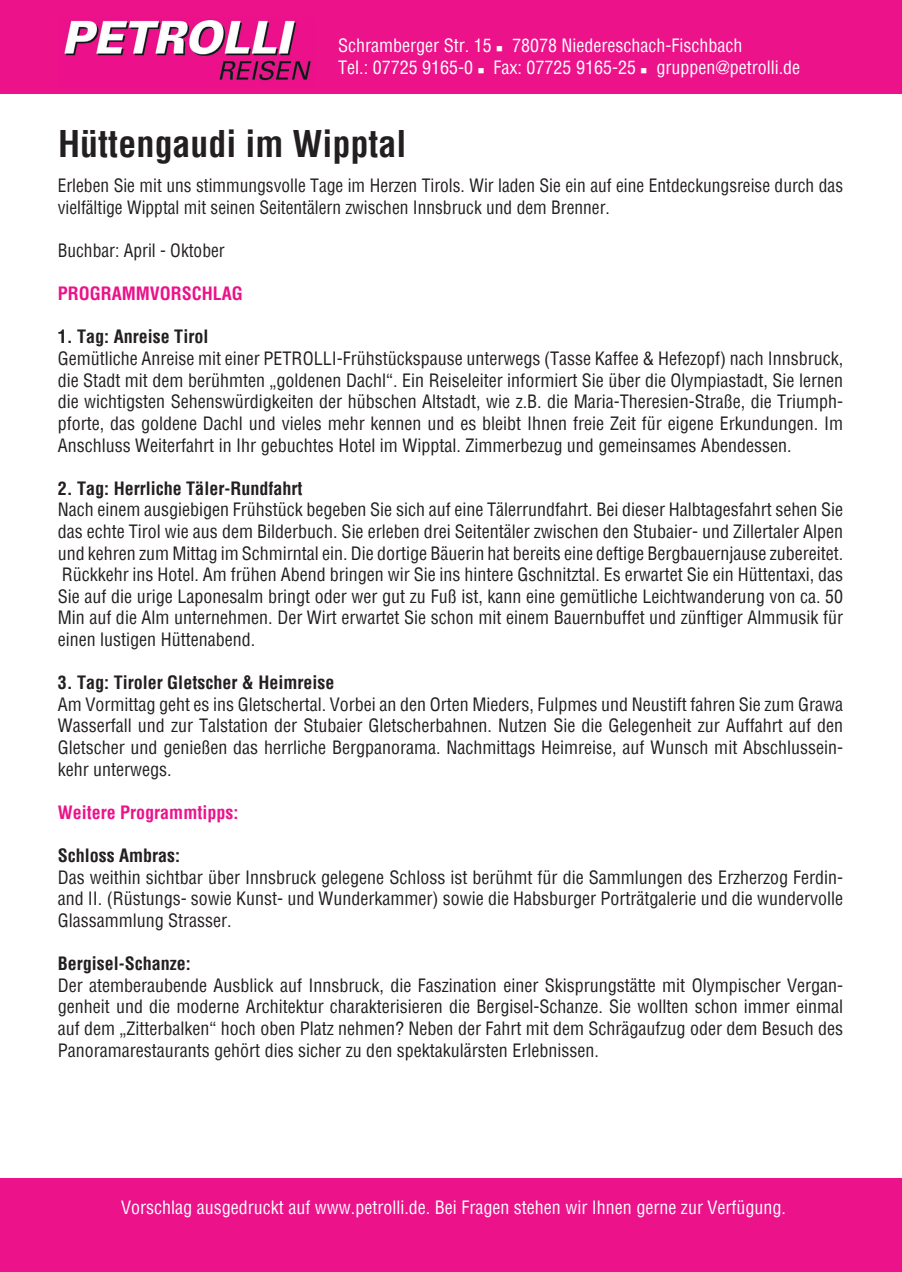
<style>
.page{position:relative;width:902px;height:1272px;background:#fff}
.page>*{position:absolute;margin:0;border:0;box-sizing:border-box;transform-origin:0 0}
.t1{font:700 condensed 36px "Helvetica";color:#231f20}
.t2{font:condensed 18px/21.6px "Helvetica";color:#231f20;text-align:justify}
.t3{font:condensed 18px/21.6px "Helvetica";color:#fff}
.t4{font:700 condensed 18px "Helvetica";color:#231f20}
.t5{font:700 condensed 18px "Helvetica";color:#eb128a}
</style>
<div class="page">
<div style="left:0;top:0;width:901px;height:94px;background:#eb128a"></div>
<img style="left:64px;top:20px;width:247px;height:61px">
<div style="left:0;top:1178px;width:901px;height:93px;background:#eb128a"></div>
<p class="t3" style="left:338px;top:35px;width:463px">Schramberger Str. 15 ■ 78078 Niedereschach-Fischbach<br>Tel.: 07725 9165-0 ■ Fax: 07725 9165-25 ■ gruppen@petrolli.de</p>
<h1 class="t1" style="left:58px;top:120px;width:350px">Hüttengaudi im Wipptal</h1>
<p class="t2" style="left:58px;top:174px;width:786px">Erleben Sie mit uns stimmungsvolle Tage im Herzen Tirols. Wir laden Sie ein auf eine Entdeckungsreise durch das vielfältige Wipptal mit seinen Seitentälern zwischen Innsbruck und dem Brenner.</p>
<p class="t2" style="left:58px;top:239px;width:168px">Buchbar: April - Oktober</p>
<p class="t5" style="left:58px;top:282px;width:187px">PROGRAMMVORSCHLAG</p>
<p class="t4" style="left:58px;top:325px;width:152px">1. Tag: Anreise Tirol</p>
<p class="t2" style="left:58px;top:347px;width:786px">Gemütliche Anreise mit einer PETROLLI-Frühstückspause unterwegs (Tasse Kaffee &amp; Hefezopf) nach Innsbruck, die Stadt mit dem berühmten „goldenen Dachl“. Ein Reiseleiter informiert Sie über die Olympiastadt, Sie lernen die wichtigsten Sehenswürdigkeiten der hübschen Altstadt, wie z.B. die Maria-Theresien-Straße, die Triumph&shy;pforte, das goldene Dachl und vieles mehr kennen und es bleibt Ihnen freie Zeit für eigene Erkundungen. Im Anschluss Weiterfahrt in Ihr gebuchtes Hotel im Wipptal. Zimmerbezug und gemeinsames Abendessen.</p>
<p class="t4" style="left:58px;top:476px;width:246px">2. Tag: Herrliche Täler-Rundfahrt</p>
<p class="t2" style="left:58px;top:498px;width:786px">Nach einem ausgiebigen Frühstück begeben Sie sich auf eine Tälerrundfahrt. Bei dieser Halbtagesfahrt sehen Sie das echte Tirol wie aus dem Bilderbuch. Sie erleben drei Seitentäler zwischen den Stubaier- und Zillertaler Alpen und kehren zum Mittag im Schmirntal ein. Die dortige Bäuerin hat bereits eine deftige Bergbauernjause zubereitet.<br>Rückkehr ins Hotel. Am frühen Abend bringen wir Sie ins hintere Gschnitztal. Es erwartet Sie ein Hüttentaxi, das Sie auf die urige Laponesalm bringt oder wer gut zu Fuß ist, kann eine gemütliche Leichtwanderung von ca. 50<br>Min auf die Alm unternehmen. Der Wirt erwartet Sie schon mit einem Bauernbuffet und zünftiger Almmusik für einen lustigen Hüttenabend.</p>
<p class="t4" style="left:58px;top:670px;width:278px">3. Tag: Tiroler Gletscher &amp; Heimreise</p>
<p class="t2" style="left:58px;top:693px;width:786px">Am Vormittag geht es ins Gletschertal. Vorbei an den Orten Mieders, Fulpmes und Neustift fahren Sie zum Grawa Wasserfall und zur Talstation der Stubaier Gletscherbahnen. Nutzen Sie die Gelegenheit zur Auffahrt auf den Gletscher und genießen das herrliche Bergpanorama. Nachmittags Heimreise, auf Wunsch mit Abschlussein&shy;kehr unterwegs.</p>
<p class="t5" style="left:58px;top:800px;width:182px">Weitere Programmtipps:</p>
<p class="t4" style="left:58px;top:843px;width:124px">Schloss Ambras:</p>
<p class="t2" style="left:58px;top:866px;width:786px">Das weithin sichtbar über Innsbruck gelegene Schloss ist berühmt für die Sammlungen des Erzherzog Ferdin&shy;and II. (Rüstungs- sowie Kunst- und Wunderkammer) sowie die Habsburger Porträtgalerie und die wundervolle Glassammlung Strasser.</p>
<p class="t4" style="left:58px;top:951px;width:135px">Bergisel-Schanze:</p>
<p class="t2" style="left:58px;top:974px;width:786px">Der atemberaubende Ausblick auf Innsbruck, die Faszination einer Skisprungstätte mit Olympischer Vergan&shy;genheit und die moderne Architektur charakterisieren die Bergisel-Schanze. Sie wollten schon immer einmal auf dem „Zitterbalken“ hoch oben Platz nehmen? Neben der Fahrt mit dem Schrägaufzug oder dem Besuch des Panoramarestaurants gehört dies sicher zu den spektakulärsten Erlebnissen.</p>
<p class="t3" style="left:121px;top:1196px;width:666px">Vorschlag ausgedruckt auf www.petrolli.de. Bei Fragen stehen wir Ihnen gerne zur Verfügung.</p>
</div>
